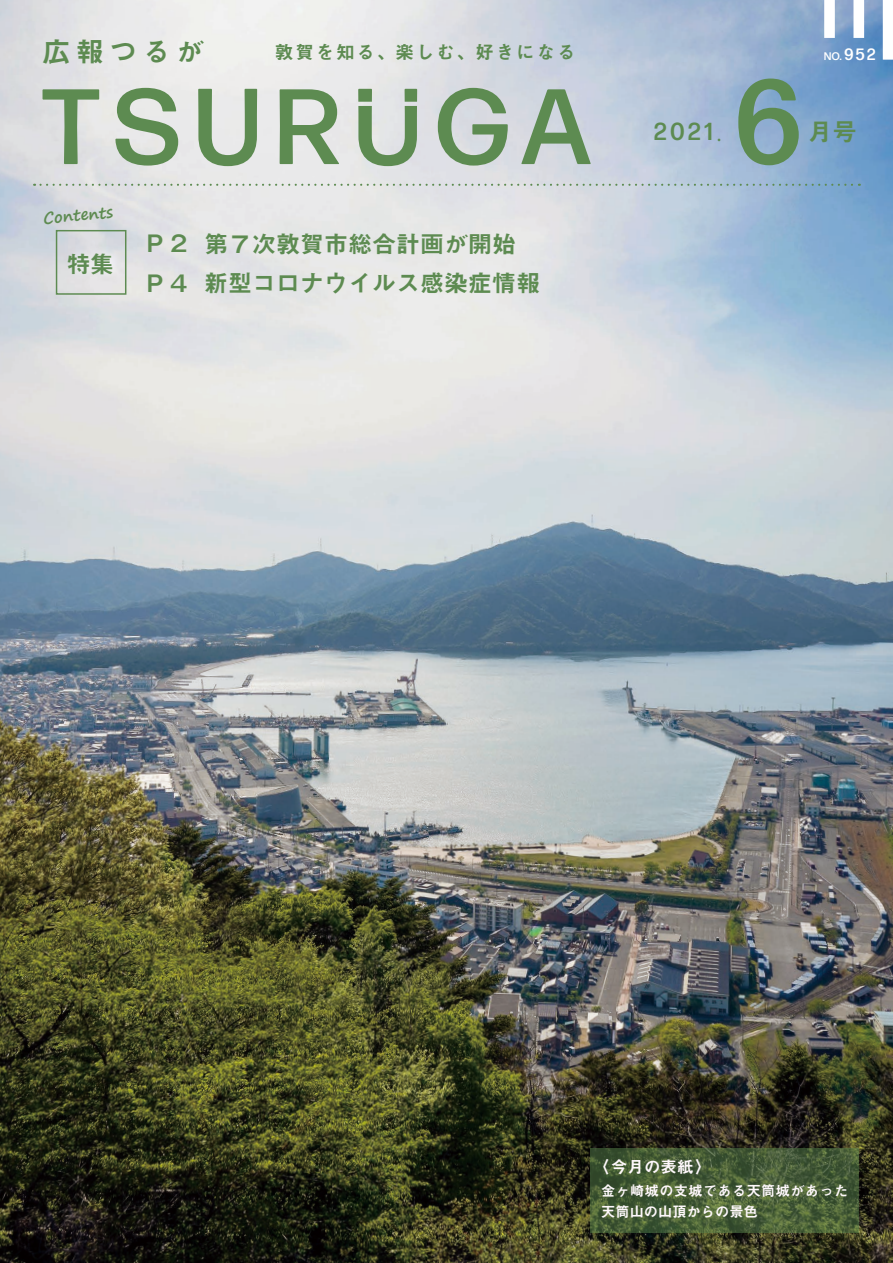
<style>
.page{position:relative;width:893px;height:1263px;background:#fff}
.page>*{position:absolute;margin:0;border:0;box-sizing:border-box;transform-origin:0 0}
.t1{font:500 119.1px "Forma DJR Display";color:#5d8b51}
.t2{font:27.9px "Midashi Go Pr 6 N MB31";letter-spacing:.2em;color:#5d8b51}
.t3{font:500 24.6px "Forma DJR Display";color:#5d8b51}
.t4{font:24.6px "Midashi Go Pr 6 N MB31";color:#5d8b51}
.t5{font:24px/39.5px "Midashi Go Pr 6 N MB31";color:#5d8b51}
.t6{font:18.6px "Midashi Go Pr 6 N MB31";letter-spacing:.1em;color:#5d8b51}
.t7{font:16.5px "Midashi Go Pr 6 N MB31";color:#fef8fb}
.t8{font:700 15.75px "Segoe Print";color:#5d8b51}
.t9{font:14.25px/21px "Midashi Go Pro MB31";letter-spacing:.02em;color:#fef8fb}
.t10{font:500 10.95px "Forma DJR Display";color:#fff}
.s1{font-size:16.5px}
.s2{font-family:"Koz Min Pr 6 N";font-weight:400}
</style>
<div class="page">
<img style="left:0;top:0;width:893px;height:1263px">
<div style="left:824px;top:0;width:11px;height:38px;background:#fff"></div>
<div style="left:853px;top:0;width:11px;height:38px;background:#fff"></div>
<div style="left:883px;top:0;width:10px;height:60px;background:#fff"></div>
<svg style="left:43px;top:89px;width:56px;height:75px;background:#b4c4b1"></svg>
<svg style="left:115px;top:88px;width:63px;height:78px;background:#a3ba9d"></svg>
<svg style="left:198px;top:89px;width:59px;height:77px;background:#a7bda1"></svg>
<svg style="left:280px;top:89px;width:59px;height:75px;background:#9bb595"></svg>
<svg style="left:438px;top:88px;width:70px;height:78px;background:#a0b6a0"></svg>
<svg style="left:521px;top:89px;width:70px;height:75px;background:#a2b7a6"></svg>
<svg style="left:358px;top:89px;width:59px;height:77px;background:#a7bca3"></svg>
<div style="left:56px;top:230px;width:70px;height:65px;border:1px solid #5d8b51"></div>
<div style="left:63px;top:244px;width:65px;height:40px;background:#fff;opacity:.9"></div>
<svg style="left:591px;top:1148px;width:268px;height:84px;background:#475d36"></svg>
<svg style="left:34px;top:184px;width:826px;height:2px;background:#b3c4bd"></svg>
<p class="t2" style="left:43px;top:30px;width:163px">広報つるが</p>
<p class="t6" style="left:275px;top:37px;width:302px">敦賀を知る、楽しむ、好きになる</p>
<p class="t10" style="left:824px;top:50px;width:53px">NO. <span class="s1">952</span></p>
<p class="t8" style="left:42px;top:204px;width:71px;rotate:-6deg">Contents</p>
<p class="t5" style="left:67px;top:243px;width:49px">特集</p>
<p class="t5" style="left:143px;top:223px;width:49px">Ｐ２<br>Ｐ４</p>
<p class="t5" style="left:204px;top:223px;width:337px">第７次敦賀市総合計画が開始新型コロナウイルス感染症情報</p>
<p class="t3" style="left:654px;top:116px;width:69px">2021<span class="s2">.</span></p>
<h1 class="t1" style="left:736px;top:48px;width:66px">6</h1>
<p class="t4" style="left:808px;top:112px;width:51px">月号</p>
<p class="t7" style="left:593px;top:1153px;width:120px">〈今月の表紙〉</p>
<p class="t9" style="left:601px;top:1178px;width:249px">金ヶ崎城の支城である天筒城があった天筒山の山頂からの景色</p>
</div>
